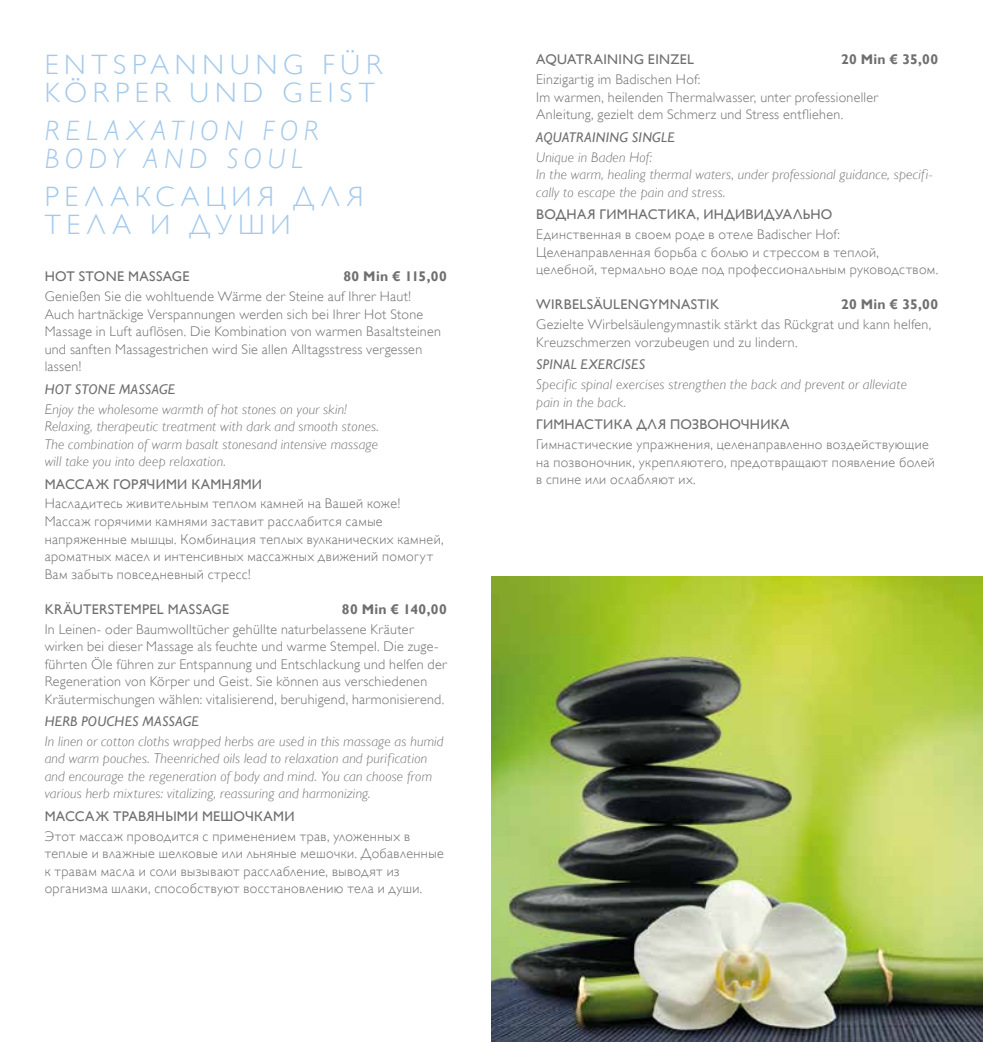
<style>
.page{position:relative;width:983px;height:1042px;background:#fff}
.page>*{position:absolute;margin:0;border:0;box-sizing:border-box;transform-origin:0 0}
.t1{font:300 28px/28px "Gill Sans WGL";letter-spacing:.21em;color:#a3c9ec}
.t2{font:italic 300 28px/28px "Gill Sans WGL";letter-spacing:.2em;color:#a3c9ec}
.t3{font:300 14px/17.5px "Gill Sans WGL";letter-spacing:.025em;color:#6f6f6f}
.t4{font:italic 300 14px/17.5px "Gill Sans WGL";letter-spacing:.015em;color:#6f6f6f}
.t5{font:14px "Gill Sans WGL";letter-spacing:.02em;color:#6f6f6f}
.t6{font:italic 14px "Gill Sans WGL";letter-spacing:.02em;color:#6f6f6f}
.t7{font:700 14px "Gill Sans WGL";letter-spacing:.025em;color:#6f6f6f}
</style>
<div class="page">
<img style="left:491px;top:577px;width:491px;height:465px">
<h1 class="t1" style="left:45px;top:51px;width:339px">ENTSPANNUNG FÜR<br>KÖRPER UND GEIST</h1>
<h1 class="t2" style="left:45px;top:116px;width:275px">RELAXATION FOR<br>BODY AND SOUL</h1>
<h1 class="t1" style="left:45px;top:182px;width:320px">РЕЛАКСАЦИЯ ДЛЯ<br>ТЕЛА И ДУШИ</h1>
<p class="t5" style="left:45px;top:267px;width:146px">HOT STONE MASSAGE</p>
<p class="t7" style="left:343px;top:267px;width:105px">80 Min € 115,00</p>
<p class="t3" style="left:45px;top:288px;width:398px">Genießen Sie die wohltuende Wärme der Steine auf Ihrer Haut!<br>Auch hartnäckige Verspannungen werden sich bei Ihrer Hot Stone Massage in Luft auflösen. Die Kombination von warmen Basaltsteinen und sanften Massagestrichen wird Sie allen Alltagsstress vergessen lassen!</p>
<p class="t6" style="left:45px;top:379px;width:132px">HOT STONE MASSAGE</p>
<p class="t4" style="left:45px;top:400px;width:335px">Enjoy the wholesome warmth of hot stones on your skin!<br>Relaxing, therapeutic treatment with dark and smooth stones.<br>The combination of warm basalt stonesand intensive massage will take you into deep relaxation.</p>
<p class="t5" style="left:45px;top:474px;width:219px">МАССАЖ ГОРЯЧИМИ КАМНЯМИ</p>
<p class="t3" style="left:45px;top:495px;width:400px">Насладитесь живительным теплом камней на Вашей коже!<br>Массаж горячими камнями заставит расслабится самые напряженные мышцы. Комбинация теплых вулканических камней, ароматных масел и интенсивных массажных движений помогут Вам забыть повседневный стресс!</p>
<p class="t5" style="left:45px;top:599px;width:186px">KRÄUTERSTEMPEL MASSAGE</p>
<p class="t7" style="left:342px;top:599px;width:106px">80 Min € 140,00</p>
<p class="t3" style="left:45px;top:620px;width:403px">In Leinen- oder Baumwolltücher gehüllte naturbelassene Kräuter wirken bei dieser Massage als feuchte und warme Stempel. Die zuge&shy;führten Öle führen zur Entspannung und Entschlackung und helfen der Regeneration von Körper und Geist. Sie können aus verschiedenen Kräutermischungen wählen: vitalisierend, beruhigend, harmonisierend.</p>
<p class="t6" style="left:45px;top:711px;width:155px">HERB POUCHES MASSAGE</p>
<p class="t4" style="left:45px;top:732px;width:400px">In linen or cotton cloths wrapped herbs are used in this massage as humid and warm pouches. Theenriched oils lead to relaxation and purification and encourage the regeneration of body and mind. You can choose from various herb mixtures: vitalizing, reassuring and harmonizing.</p>
<p class="t5" style="left:45px;top:806px;width:251px">МАССАЖ ТРАВЯНЫМИ МЕШОЧКАМИ</p>
<p class="t3" style="left:45px;top:827px;width:400px">Этот массаж проводится с применением трав, уложенных в теплые и влажные шелковые или льняные мешочки. Добавленные к травам масла и соли вызывают расслабление, выводят из организма шлаки, способствуют восстановлению тела и души.</p>
<p class="t5" style="left:536px;top:50px;width:159px">AQUATRAINING EINZEL</p>
<p class="t7" style="left:840px;top:50px;width:99px">20 Min € 35,00</p>
<p class="t3" style="left:536px;top:71px;width:343px">Einzigartig im Badischen Hof:<br>Im warmen, heilenden Thermalwasser, unter professioneller<br>Anleitung, gezielt dem Schmerz und Stress entfliehen.</p>
<p class="t6" style="left:536px;top:127px;width:140px">AQUATRAINING SINGLE</p>
<p class="t4" style="left:536px;top:148px;width:398px">Unique in Baden Hof:<br>In the warm, healing thermal waters, under professional guidance, specifi&shy;cally to escape the pain and stress.</p>
<p class="t5" style="left:536px;top:205px;width:297px">ВОДНАЯ ГИМНАСТИКА, ИНДИВИДУАЛЬНО</p>
<p class="t3" style="left:536px;top:226px;width:403px">Единственная в своем роде в отеле Badischer Hof:<br>Целенаправленная борьба с болью и стрессом в теплой, целебной, термально воде под профессиональным руководством.</p>
<p class="t5" style="left:536px;top:295px;width:184px">WIRBELSÄULENGYMNASTIK</p>
<p class="t7" style="left:840px;top:295px;width:99px">20 Min € 35,00</p>
<p class="t3" style="left:536px;top:316px;width:396px">Gezielte Wirbelsäulengymnastik stärkt das Rückgrat und kann helfen,<br>Kreuzschmerzen vorzubeugen und zu lindern.</p>
<p class="t6" style="left:536px;top:355px;width:110px">SPINAL EXERCISES</p>
<p class="t4" style="left:536px;top:375px;width:372px">Specific spinal exercises strengthen the back and prevent or alleviate pain in the back.</p>
<p class="t5" style="left:536px;top:415px;width:255px">ГИМНАСТИКА ДЛЯ ПОЗВОНОЧНИКА</p>
<p class="t3" style="left:536px;top:436px;width:400px">Гимнастические упражнения, целенаправленно воздействующие на позвоночник, укрепляютего, предотвращают появление болей в спине или ослабляют их.</p>
</div>
